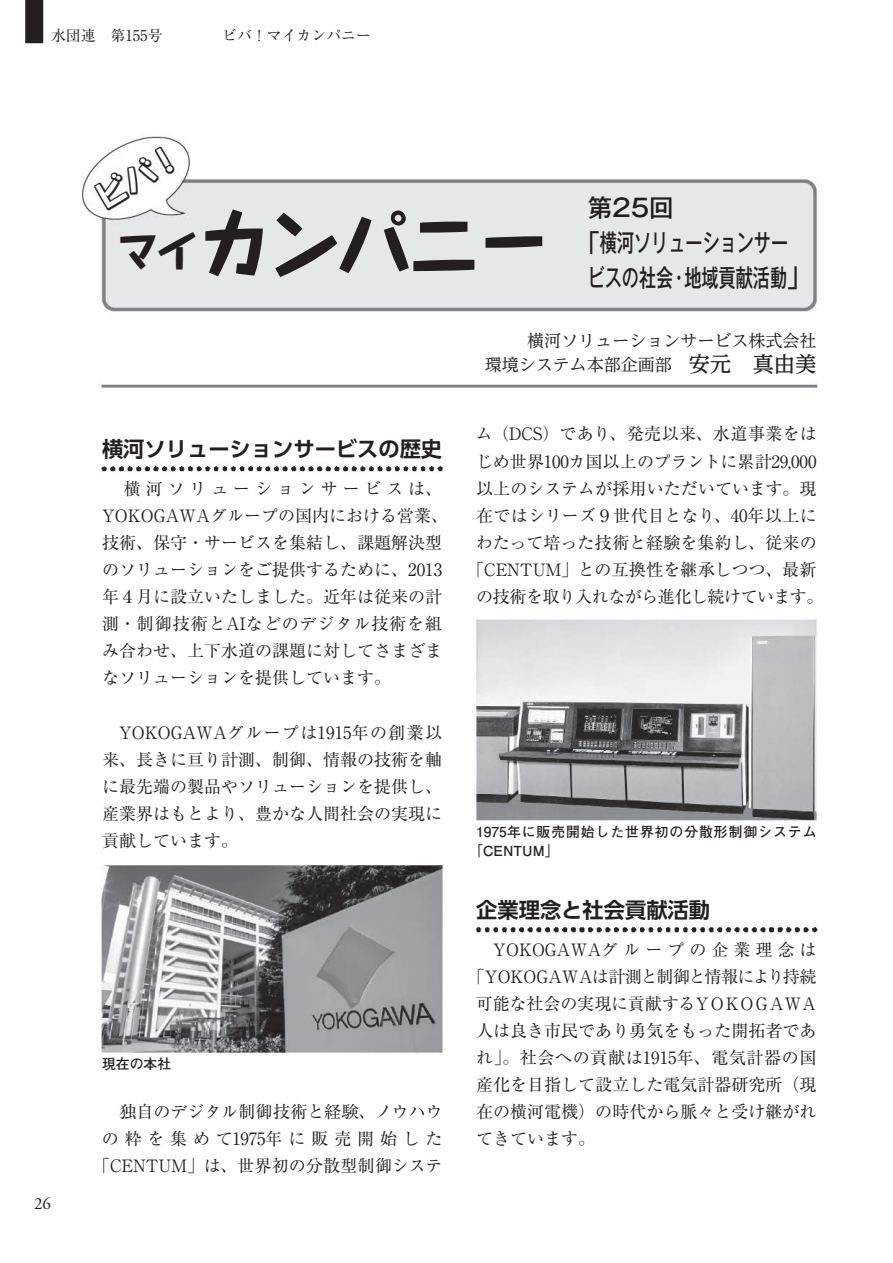
<style>
.page{position:relative;width:893px;height:1263px;background:#fff}
.page>*{position:absolute;margin:0;border:0;box-sizing:border-box;transform-origin:0 0}
.t1{font:800 74.4px "Taka Hand Std";letter-spacing:-.06em;color:#231f20}
.t2{font:500 24.45px "Gothic MB101 Pr 6";color:#231f20}
.t3{font:500 24.45px "Gothic MB101 Pr 6";color:#231f20;scale:.7 1}
.t4{font:700 21.3px "UD Shin Go Pr 6 De";color:#231f20}
.t5{font:16.95px/27.2px "Ryumin Pr 6";color:#231f20;text-align:center}
.t6{font:16.95px/23.4px "UD Reimin Pro";color:#231f20}
.t7{font:16.95px "Ryumin Pr 6";letter-spacing:-.02em;color:#231f20}
.t8{font:16.95px "Ryumin Pr 6";letter-spacing:.035em;color:#231f20}
.t9{font:16.95px "Ryumin Pr 6";letter-spacing:-.025em;color:#231f20}
.t10{font:16.95px "Ryumin Pr 6";letter-spacing:.295em;color:#231f20}
.t11{font:16.95px "Adobe Garamond Pro";color:#231f20}
.t12{font:14.85px "Ryumin Pr 6";color:#231f20}
.t13{font:700 13.8px/19.2px "Futo Go B101 Pr 6";letter-spacing:.07em;color:#231f20}
.s1{font-size:42.45px}
.s2{font-weight:500;font-size:21.3px}
</style>
<div class="page">
<img style="left:25px;top:0;width:794px;height:1055px">
<svg style="left:94px;top:148px;width:80px;height:61px"></svg>
<p class="t12" style="left:51px;top:24px;width:113px">水団連　第155号</p>
<p class="t12" style="left:222px;top:24px;width:150px">ビバ！マイカンパニー</p>
<h1 class="t1" style="left:117px;top:191px;width:436px"><span class="s1">マイ</span>カンパニー</h1>
<h2 class="t2" style="left:588px;top:187px;width:88px">第25回</h2>
<h2 class="t2" style="left:575px;top:222px;width:214px">「横河ソリューションサー</h2>
<h2 class="t3" style="left:588px;top:257px;width:321px">ビスの社会・地域貢献活動」</h2>
<p class="t11" style="left:34px;top:1193px;width:19px">26</p>
<p class="t4" style="left:102px;top:432px;width:342px">横河ソリューションサービスの歴史</p>
<p class="t5" style="left:102px;top:474px;width:348px;text-align:left">　横河ソリューションサービスは、<br>YOKOGAWAグループの国内における営業、技術、保守・サービスを集結し、課題解決型のソリューションをご提供するために、2013年４月に設立いたしました。近年は従来の計測・制御技術とAIなどのデジタル技術を組み合わせ、上下水道の課題に対してさまざまなソリューションを提供しています。</p>
<p class="t5" style="left:102px;top:718px;width:342px;text-align:justify">　YOKOGAWAグループは1915年の創業以来、長きに亘り計測、制御、情報の技術を軸に最先端の製品やソリューションを提供し、産業界はもとより、豊かな人間社会の実現に貢献しています。</p>
<p class="t13" style="left:102px;top:1053px;width:71px">現在の本社</p>
<p class="t5" style="left:93px;top:1097px;width:351px">　独自のデジタル制御技術と経験、ノウハウの粋を集めて1975年に販売開始した「CENTUM」は、世界初の分散型制御システ</p>
<p class="t6" style="left:485px;top:329px;width:350px;text-indent:43px">横河ソリューションサービス株式会社　環境システム本部企画部　<span class="s2">安元　真由美</span></p>
<p class="t5" style="left:467px;top:420px;width:358px">ム（DCS）であり、発売以来、水道事業をはじめ世界100カ国以上のプラントに累計29,000以上のシステムが採用いただいています。現在ではシリーズ９世代目となり、40年以上にわたって培った技術と経験を集約し、従来の「CENTUM」との互換性を継承しつつ、最新の技術を取り入れながら進化し続けています。</p>
<p class="t13" style="left:469px;top:821px;width:349px;text-indent:7px">1975年に販売開始した世界初の分散形制御システム「CENTUM」</p>
<p class="t4" style="left:476px;top:892px;width:235px">企業理念と社会貢献活動</p>
<p class="t10" style="left:476px;top:936px;width:342px">　YOKOGAWAグループの企業理念は</p>
<p class="t7" style="left:468px;top:963px;width:350px">「YOKOGAWAは計測と制御と情報により持続</p>
<p class="t9" style="left:476px;top:990px;width:343px">可能な社会の実現に貢献するＹＯＫＯＧＡＷＡ</p>
<p class="t5" style="left:476px;top:1016px;width:342px">人は良き市民であり勇気をもった開拓者であ</p>
<p class="t8" style="left:476px;top:1044px;width:342px">れ」。社会への貢献は1915年、電気計器の国</p>
<p class="t5" style="left:476px;top:1070px;width:342px">産化を目指して設立した電気計器研究所（現</p>
<p class="t5" style="left:476px;top:1097px;width:342px">在の横河電機）の時代から脈々と受け継がれ</p>
<p class="t5" style="left:476px;top:1124px;width:121px">てきています。</p>
</div>
